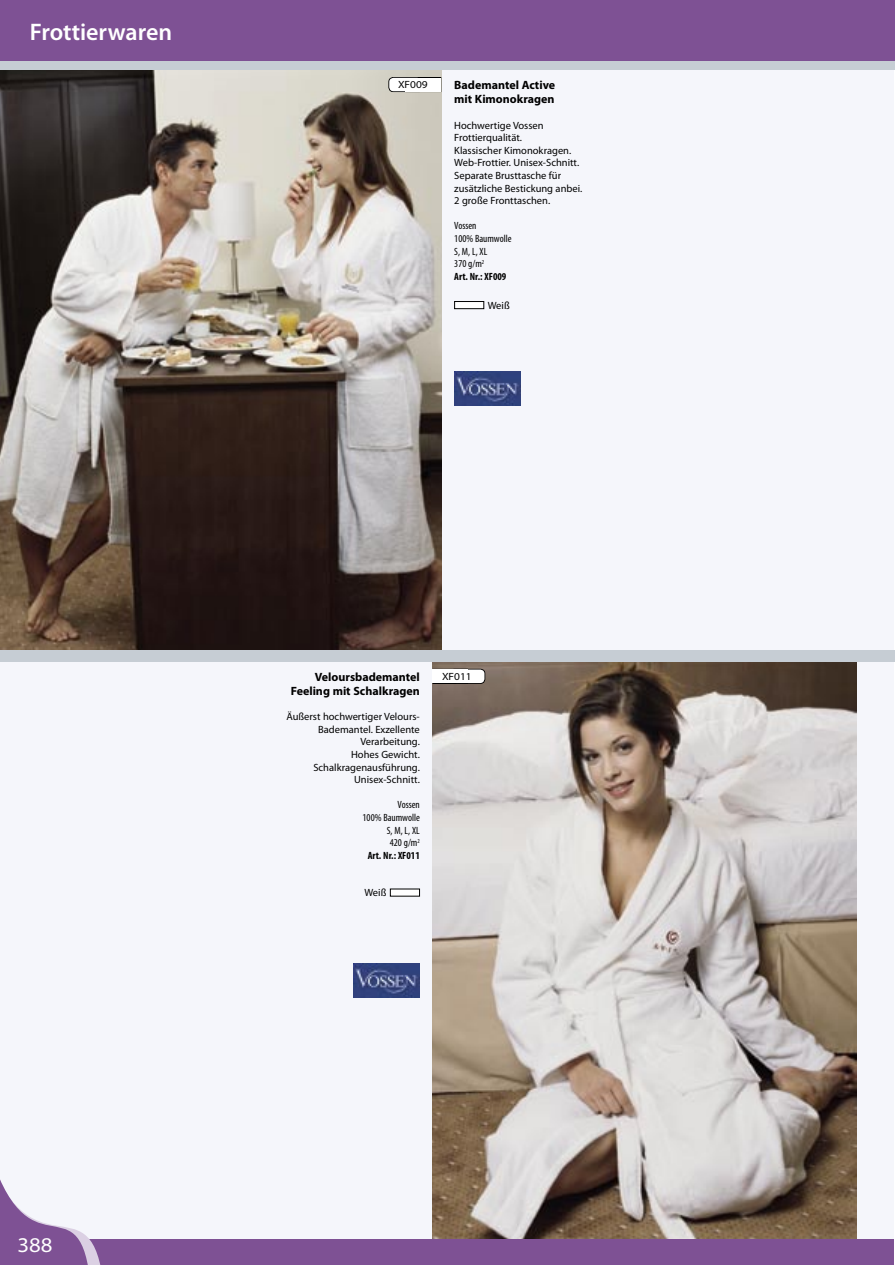
<style>
.page{position:relative;width:895px;height:1265px;background:#fff}
.page>*{position:absolute;margin:0;border:0;box-sizing:border-box;transform-origin:0 0}
.t1{font:600 24px "Myriad Pro";color:#fff}
.t2{font:semi-expanded 21px "Myriad Pro";color:#fff}
.t3{font:700 12px/14.4px "Myriad Pro";color:#000}
.t4{font:10.5px/12.6px "Myriad Pro";color:#000}
.t5{font:condensed 10.5px/12.6px "Myriad Pro";color:#000}
.t6{font:semi-expanded 10.5px "Myriad Pro";color:#000}
.s1{font-weight:700}
</style>
<div class="page">
<div style="left:441px;top:66px;width:453px;height:1199px;background:#f5f6fb"></div>
<div style="left:0;top:66px;width:433px;height:1199px;background:#f5f6fb"></div>
<img style="left:0;top:70px;width:441px;height:580px">
<img style="left:432px;top:661px;width:424px;height:578px">
<div style="left:406px;top:77px;width:35px;height:15px;border:1px solid #000"></div>
<svg style="left:388px;top:77px;width:36px;height:15px"></svg>
<div style="left:405px;top:78px;width:36px;height:13px;background:#fff"></div>
<svg style="left:450px;top:668px;width:35px;height:16px"></svg>
<div style="left:432px;top:669px;width:36px;height:14px;background:#fff"></div>
<img style="left:455px;top:371px;width:65px;height:35px">
<div style="left:454px;top:301px;width:30px;height:8px;background:#fff"></div>
<div style="left:454px;top:301px;width:30px;height:8px;border:1px solid #000"></div>
<img style="left:354px;top:963px;width:65px;height:34px">
<div style="left:390px;top:889px;width:29px;height:7px;background:#fff"></div>
<div style="left:57px;top:1239px;width:837px;height:26px;background:#7e5194"></div>
<svg style="left:0;top:1179px;width:101px;height:86px"></svg>
<div style="left:0;top:650px;width:894px;height:11px;background:#c6cdd4"></div>
<div style="left:0;top:0;width:894px;height:69px;background:#7e5194"></div>
<div style="left:0;top:61px;width:894px;height:9px;background:#c6cdd4"></div>
<h1 class="t1" style="left:30px;top:19px;width:144px">Frottierwaren</h1>
<p class="t6" style="left:398px;top:79px;width:31px">XF009</p>
<p class="t3" style="left:454px;top:78px;width:102px">Bademantel Active mit Kimonokragen</p>
<p class="t4" style="left:454px;top:119px;width:130px">Hochwertige Vossen<br>Frottierqualität.<br>Klassischer Kimonokragen.<br>Web-Frottier. Unisex-Schnitt.<br>Separate Brusttasche für zusätzliche Bestickung anbei.<br>2 große Fronttaschen.</p>
<p class="t5" style="left:454px;top:220px;width:59px">Vossen<br>100% Baumwolle<br>S, M, L, XL<br>370 g/m<sup>2<br></sup><span class="s1">Art. Nr.: XF009</span></p>
<p class="t4" style="left:488px;top:299px;width:24px">Weiß</p>
<h2 class="t2" style="left:17px;top:1233px;width:37px">388</h2>
<p class="t3" style="left:291px;top:669px;width:131px;text-align:right">Veloursbademantel<br>Feeling mit Schalkragen</p>
<p class="t4" style="left:286px;top:710px;width:135px;text-align:right">Äußerst hochwertiger Velours-<br>Bademantel. Exzellente<br>Verarbeitung.<br>Hohes Gewicht.<br>Schalkragenausführung.<br>Unisex-Schnitt.</p>
<p class="t5" style="left:362px;top:799px;width:59px;text-align:right">Vossen<br>100% Baumwolle<br>S, M, L, XL<br>420 g/m<sup>2<br></sup><span class="s1">Art. Nr.: XF011</span></p>
<p class="t4" style="left:364px;top:886px;width:24px">Weiß</p>
<p class="t6" style="left:442px;top:670px;width:31px">XF011</p>
</div>
